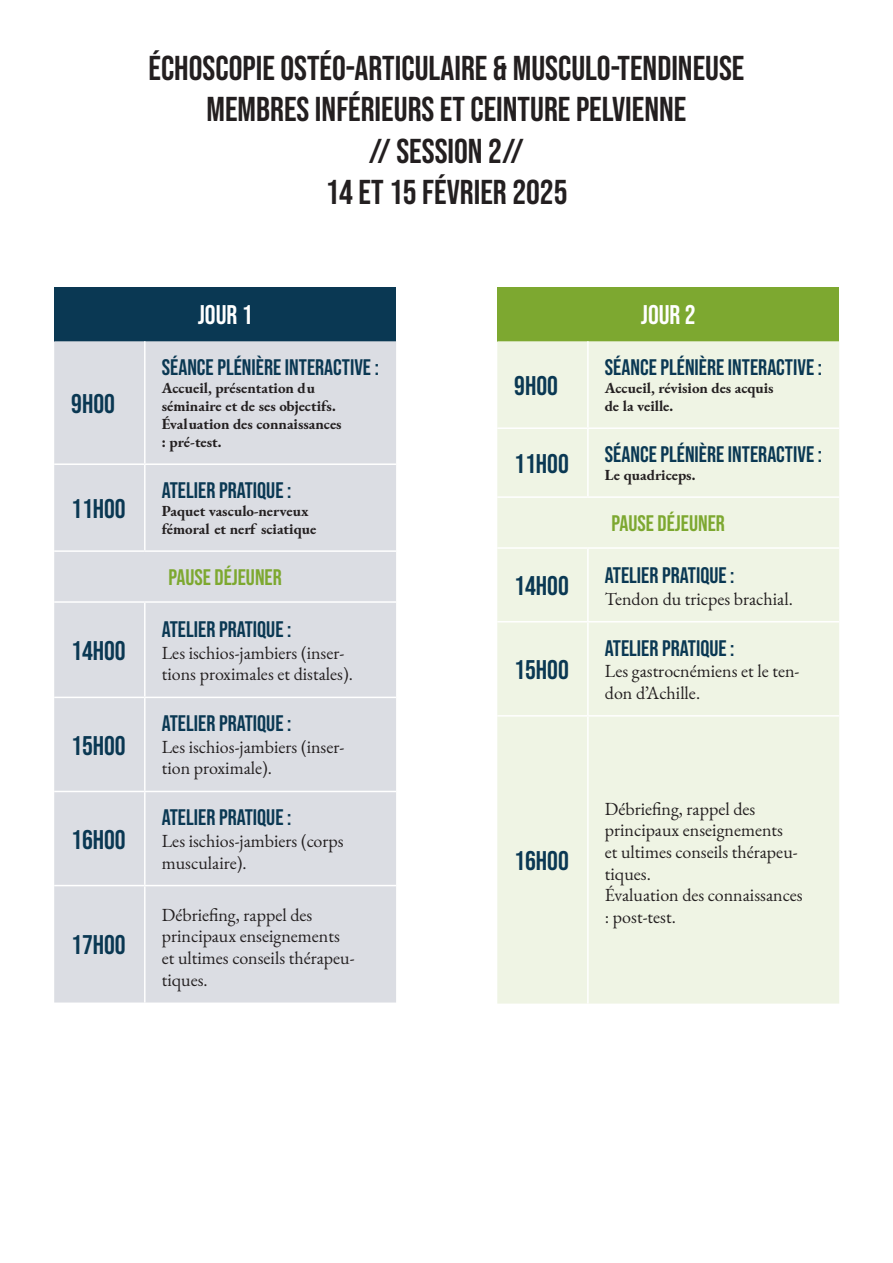
<style>
.page{position:relative;width:893px;height:1263px;background:#fff}
.page>*{position:absolute;margin:0;border:0;box-sizing:border-box;transform-origin:0 0}
.t1{font:34.5px "Bebas Neue";color:#231f20}
.t2{font:27px "Bebas Neue";color:#0a3853}
.t3{font:27px "Bebas Neue";color:#fff}
.t4{font:22.5px "Bebas Neue";color:#0a3853}
.t5{font:22.5px "Bebas Neue";color:#7da830}
.t6{font:18px "EB Garamond";color:#231f20}
.t7{font:700 15px "EB Garamond";color:#231f20}
</style>
<div class="page">
<div style="left:54px;top:287px;width:342px;height:54px;background:#0a3853"></div>
<div style="left:54px;top:341px;width:342px;height:661px;background:#dbdde3"></div>
<hr style="left:144px;top:341px;width:2px;height:122px;background:#fff">
<hr style="left:54px;top:463px;width:91px;height:2px;background:#fff">
<hr style="left:145px;top:463px;width:251px;height:2px;background:#fff">
<hr style="left:144px;top:465px;width:2px;height:85px;background:#fff">
<hr style="left:54px;top:550px;width:91px;height:2px;background:#fff">
<hr style="left:145px;top:550px;width:251px;height:2px;background:#fff">
<hr style="left:54px;top:601px;width:91px;height:2px;background:#fff">
<hr style="left:145px;top:601px;width:251px;height:2px;background:#fff">
<hr style="left:144px;top:603px;width:2px;height:94px;background:#fff">
<hr style="left:54px;top:697px;width:91px;height:1px;background:#fff">
<hr style="left:145px;top:697px;width:251px;height:1px;background:#fff">
<hr style="left:144px;top:698px;width:2px;height:93px;background:#fff">
<hr style="left:54px;top:791px;width:91px;height:1px;background:#fff">
<hr style="left:145px;top:791px;width:251px;height:1px;background:#fff">
<hr style="left:144px;top:792px;width:2px;height:93px;background:#fff">
<hr style="left:54px;top:885px;width:91px;height:1px;background:#fff">
<hr style="left:145px;top:885px;width:251px;height:1px;background:#fff">
<hr style="left:144px;top:886px;width:2px;height:116px;background:#fff">
<div style="left:497px;top:287px;width:342px;height:54px;background:#7da830"></div>
<div style="left:497px;top:341px;width:342px;height:662px;background:#eff4e4"></div>
<hr style="left:587px;top:341px;width:2px;height:86px;background:#fff">
<hr style="left:497px;top:427px;width:91px;height:2px;background:#fff">
<hr style="left:588px;top:427px;width:251px;height:2px;background:#fff">
<hr style="left:587px;top:429px;width:2px;height:67px;background:#fff">
<hr style="left:497px;top:496px;width:91px;height:2px;background:#fff">
<hr style="left:588px;top:496px;width:251px;height:2px;background:#fff">
<hr style="left:497px;top:547px;width:91px;height:2px;background:#fff">
<hr style="left:588px;top:547px;width:251px;height:2px;background:#fff">
<hr style="left:587px;top:549px;width:2px;height:72px;background:#fff">
<hr style="left:497px;top:621px;width:91px;height:1px;background:#fff">
<hr style="left:588px;top:621px;width:251px;height:1px;background:#fff">
<hr style="left:587px;top:622px;width:2px;height:93px;background:#fff">
<hr style="left:497px;top:715px;width:91px;height:2px;background:#fff">
<hr style="left:588px;top:715px;width:251px;height:2px;background:#fff">
<hr style="left:587px;top:717px;width:2px;height:286px;background:#fff">
<p class="t1" style="left:149px;top:48px;width:597px">ÉCHOSCOPIE OSTÉO-ARTICULAIRE &amp; MUSCULO-TENDINEUSE</p>
<p class="t1" style="left:207px;top:90px;width:481px">MEMBRES INFÉRIEURS ET CEINTURE PELVIENNE</p>
<p class="t1" style="left:369px;top:131px;width:157px">// SESSION 2//</p>
<p class="t1" style="left:325px;top:173px;width:244px">14 ET 15 FÉVRIER 2025</p>
<p class="t2" style="left:71px;top:388px;width:45px">9H00</p>
<p class="t2" style="left:71px;top:493px;width:56px">11H00</p>
<p class="t2" style="left:71px;top:635px;width:56px">14H00</p>
<p class="t2" style="left:71px;top:730px;width:56px">15H00</p>
<p class="t2" style="left:71px;top:824px;width:56px">16H00</p>
<p class="t2" style="left:71px;top:929px;width:56px">17H00</p>
<p class="t3" style="left:198px;top:300px;width:56px">JOUR 1</p>
<p class="t4" style="left:162px;top:355px;width:219px">SÉANCE PLÉNIÈRE INTERACTIVE :</p>
<p class="t7" style="left:162px;top:378px;width:155px">Accueil, présentation du</p>
<p class="t7" style="left:162px;top:396px;width:175px">séminaire et de ses objectifs.</p>
<p class="t7" style="left:162px;top:414px;width:181px">Évaluation des connaissances</p>
<p class="t7" style="left:162px;top:432px;width:61px">: pré-test.</p>
<p class="t4" style="left:162px;top:478px;width:131px">ATELIER PRATIQUE :</p>
<p class="t7" style="left:162px;top:501px;width:148px">Paquet vasculo-nerveux</p>
<p class="t7" style="left:162px;top:519px;width:156px">fémoral et nerf sciatique</p>
<p class="t5" style="left:168px;top:564px;width:115px">PAUSE DÉJEUNER</p>
<p class="t4" style="left:162px;top:617px;width:131px">ATELIER PRATIQUE :</p>
<p class="t6" style="left:162px;top:641px;width:184px">Les ischios-jambiers (inser-</p>
<p class="t6" style="left:162px;top:663px;width:193px">tions proximales et distales).</p>
<p class="t4" style="left:162px;top:711px;width:131px">ATELIER PRATIQUE :</p>
<p class="t6" style="left:162px;top:735px;width:184px">Les ischios-jambiers (inser-</p>
<p class="t6" style="left:162px;top:757px;width:112px">tion proximale).</p>
<p class="t4" style="left:162px;top:805px;width:131px">ATELIER PRATIQUE :</p>
<p class="t6" style="left:162px;top:829px;width:183px">Les ischios-jambiers (corps</p>
<p class="t6" style="left:162px;top:851px;width:86px">musculaire).</p>
<p class="t6" style="left:162px;top:903px;width:152px">Débriefing, rappel des</p>
<p class="t6" style="left:162px;top:924px;width:180px">principaux enseignements</p>
<p class="t6" style="left:162px;top:946px;width:194px">et ultimes conseils thérapeu-</p>
<p class="t6" style="left:162px;top:968px;width:47px">tiques.</p>
<p class="t2" style="left:514px;top:370px;width:45px">9H00</p>
<p class="t2" style="left:514px;top:448px;width:56px">11H00</p>
<p class="t3" style="left:641px;top:300px;width:56px">JOUR 2</p>
<p class="t4" style="left:605px;top:355px;width:219px">SÉANCE PLÉNIÈRE INTERACTIVE :</p>
<p class="t7" style="left:605px;top:378px;width:170px">Accueil, révision des acquis</p>
<p class="t7" style="left:605px;top:396px;width:70px">de la veille.</p>
<p class="t4" style="left:605px;top:442px;width:219px">SÉANCE PLÉNIÈRE INTERACTIVE :</p>
<p class="t7" style="left:605px;top:465px;width:92px">Le quadriceps.</p>
<p class="t5" style="left:612px;top:510px;width:115px">PAUSE DÉJEUNER</p>
<p class="t2" style="left:514px;top:570px;width:56px">14H00</p>
<p class="t4" style="left:605px;top:563px;width:131px">ATELIER PRATIQUE :</p>
<p class="t6" style="left:605px;top:587px;width:190px">Tendon du tricpes brachial.</p>
<p class="t2" style="left:514px;top:654px;width:56px">15H00</p>
<p class="t4" style="left:605px;top:635px;width:131px">ATELIER PRATIQUE :</p>
<p class="t6" style="left:605px;top:659px;width:196px">Les gastrocnémiens et le ten-</p>
<p class="t6" style="left:605px;top:681px;width:97px">don d’Achille.</p>
<p class="t2" style="left:514px;top:845px;width:56px">16H00</p>
<p class="t6" style="left:605px;top:797px;width:152px">Débriefing, rappel des</p>
<p class="t6" style="left:605px;top:819px;width:180px">principaux enseignements</p>
<p class="t6" style="left:605px;top:840px;width:194px">et ultimes conseils thérapeu-</p>
<p class="t6" style="left:605px;top:862px;width:47px">tiques.</p>
<p class="t6" style="left:605px;top:883px;width:199px">Évaluation des connaissances</p>
<p class="t6" style="left:605px;top:905px;width:72px">: post-test.</p>
</div>
